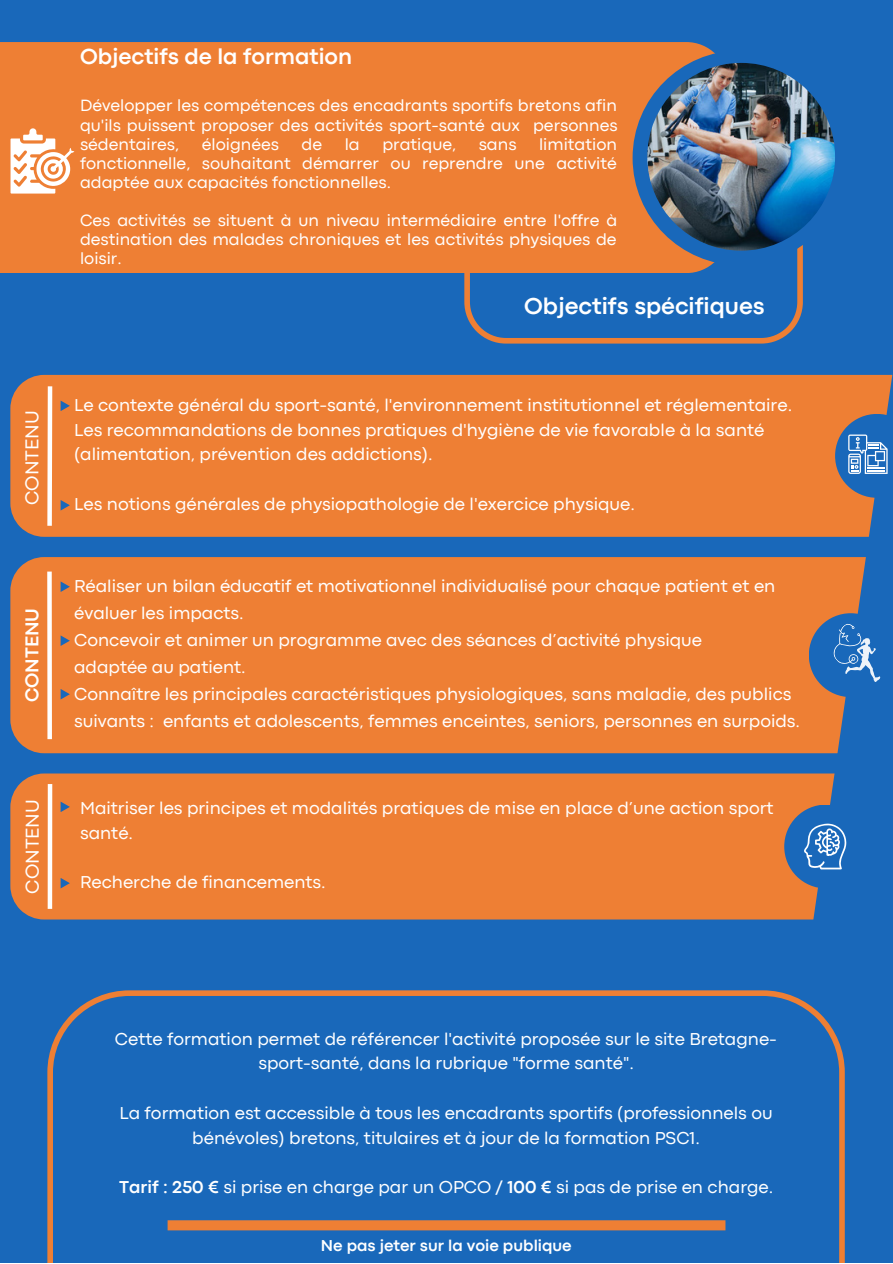
<style>
.page{position:relative;width:893px;height:1264px;background:#fff}
.page>*{position:absolute;margin:0;border:0;box-sizing:border-box;transform-origin:0 0}
.t1{font:700 24px "Codec Pro";color:#fff}
.t2{font:700 22.8px "Codec Pro";color:#fff}
.t3{font:19.5px "Codec Pro";color:#fff}
.t4{font:700 19.5px "Codec Pro";color:#fff}
.t5{font:18px/24.8px "Codec Pro";color:#fff}
.t6{font:17.1px/19px "Codec Pro";color:#fff;text-align:justify}
.t7{font:700 16.5px "Codec Pro";color:#fff}
.s1{font-weight:700}
</style>
<div class="page">
<div style="left:0;top:0;width:892px;height:1262px;background:#1968ba"></div>
<div style="left:0;top:42px;width:728px;height:230px;background:#ee7f34"></div>
<div style="left:10px;top:773px;width:787px;height:146px;background:#ee7f34"></div>
<div style="left:10px;top:557px;width:787px;height:196px;background:#ee7f34"></div>
<div style="left:10px;top:375px;width:787px;height:162px;background:#ee7f34"></div>
<svg style="left:797px;top:374px;width:95px;height:546px;fill:#ee7f34"></svg>
<svg style="left:47px;top:990px;width:797px;height:272px"></svg>
<svg style="left:464px;top:265px;width:338px;height:78px"></svg>
<svg style="left:632px;top:50px;width:203px;height:215px"></svg>
<img style="left:647px;top:63px;width:188px;height:188px;border-radius:50%">
<svg style="left:10px;top:128px;width:64px;height:66px"></svg>
<hr style="left:48px;top:784px;width:4px;height:124px;background:#fff">
<div style="left:47px;top:571px;width:5px;height:168px;background:#fff"></div>
<div style="left:47px;top:386px;width:5px;height:140px;background:#fff"></div>
<div style="left:167px;top:1220px;width:558px;height:10px;background:#ee7f34"></div>
<div style="left:808px;top:613px;width:84px;height:84px;background:#1968ba;border-radius:50%"></div>
<div style="left:784px;top:804px;width:84px;height:84px;background:#1968ba;border-radius:50%"></div>
<svg style="left:835px;top:414px;width:57px;height:84px"></svg>
<svg style="left:833px;top:621px;width:47px;height:61px"></svg>
<svg style="left:804px;top:823px;width:42px;height:46px"></svg>
<svg style="left:61px;top:400px;width:9px;height:11px"></svg>
<svg style="left:61px;top:500px;width:9px;height:10px"></svg>
<svg style="left:61px;top:581px;width:9px;height:11px"></svg>
<svg style="left:61px;top:689px;width:9px;height:10px"></svg>
<svg style="left:61px;top:801px;width:9px;height:11px"></svg>
<svg style="left:61px;top:877px;width:9px;height:11px"></svg>
<svg style="left:61px;top:635px;width:9px;height:11px"></svg>
<p class="t3" style="left:25px;top:505px;width:96px;rotate:-90deg">CONTENU</p>
<p class="t4" style="left:25px;top:702px;width:96px;rotate:-90deg">CONTENU</p>
<p class="t3" style="left:25px;top:893px;width:96px;rotate:-90deg">CONTENU</p>
<p class="t2" style="left:80px;top:48px;width:274px">Objectifs de la formation</p>
<p class="t6" style="left:80px;top:97px;width:539px">Développer les compétences des encadrants sportifs bretons afin qu'ils puissent proposer des activités sport-santé aux personnes sédentaires,</p>
<p class="t6" style="left:80px;top:136px;width:538px;text-indent:459px">limitation fonctionnelle, souhaitant démarrer ou reprendre une activité adaptée aux capacités fonctionnelles.</p>
<p class="t6" style="left:80px;top:212px;width:538px">Ces activités se situent à un niveau intermédiaire entre l'offre à destination des malades chroniques et les activités physiques de loisir.</p>
<h1 class="t1" style="left:524px;top:298px;width:242px">Objectifs spécifiques</h1>
<p class="t6" style="left:202px;top:136px;width:79px">éloignées</p>
<p class="t6" style="left:301px;top:136px;width:22px">de</p>
<p class="t6" style="left:345px;top:136px;width:17px">la</p>
<p class="t6" style="left:382px;top:136px;width:75px">pratique,</p>
<p class="t6" style="left:478px;top:136px;width:39px">sans</p>
<p class="t5" style="left:74px;top:394px;width:719px">Le contexte général du sport-santé, l'environnement institutionnel et réglementaire.<br>Les recommandations de bonnes pratiques d'hygiène de vie favorable à la santé (alimentation, prévention des addictions).</p>
<p class="t5" style="left:74px;top:493px;width:562px">Les notions générales de physiopathologie de l'exercice physique.</p>
<p class="t5" style="left:74px;top:574px;width:727px;line-height:27px">Réaliser un bilan éducatif et motivationnel individualisé pour chaque patient et en évaluer les impacts.<br>Concevoir et animer un programme avec des séances d’activité physique<br>adaptée au patient.<br>Connaître les principales caractéristiques physiologiques, sans maladie, des publics suivants : enfants et adolescents, femmes enceintes, seniors, personnes en surpoids.</p>
<p class="t5" style="left:80px;top:796px;width:695px">Maitriser les principes et modalités pratiques de mise en place d’une action sport santé.</p>
<p class="t5" style="left:80px;top:871px;width:247px">Recherche de financements.</p>
<p class="t5" style="left:115px;top:1027px;width:663px;text-align:center">Cette formation permet de référencer l'activité proposée sur le site Bretagne&shy;sport-santé, dans la rubrique "forme santé".</p>
<p class="t5" style="left:119px;top:1101px;width:654px;text-align:center">La formation est accessible à tous les encadrants sportifs (professionnels ou bénévoles) bretons, titulaires et à jour de la formation PSC1.</p>
<p class="t5" style="left:119px;top:1175px;width:655px"><span class="s1">Tarif : 250 €</span> si prise en charge par un OPCO / <span class="s1">100 €</span> si pas de prise en charge.</p>
<p class="t7" style="left:321px;top:1239px;width:252px">Ne pas jeter sur la voie publique</p>
</div>
